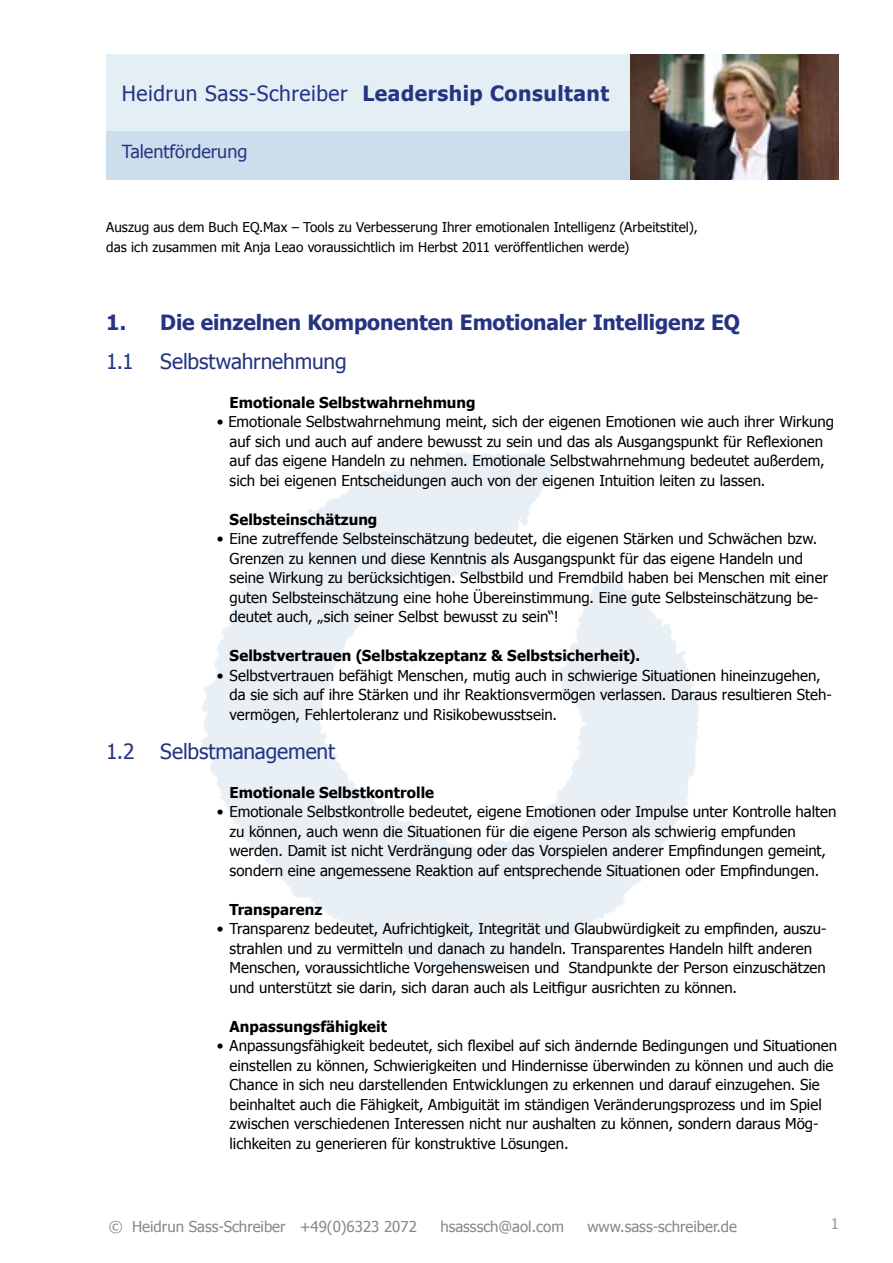
<style>
.page{position:relative;width:893px;height:1263px;background:#fff}
.page>*{position:absolute;margin:0;border:0;box-sizing:border-box;transform-origin:0 0}
.t1{font:700 21px "Tahoma";letter-spacing:-.005em;color:#253482}
.t2{font:21px "Tahoma";letter-spacing:.025em;color:#253482}
.t3{font:21px "Tahoma";letter-spacing:-.005em;color:#253482}
.t4{font:18px "Tahoma";color:#253482}
.t5{font:15px/19.5px "Tahoma";color:#000}
.t6{font:700 15px "Tahoma";letter-spacing:.005em;color:#000}
.t7{font:15px "Tahoma";color:#878786}
.t8{font:13.5px/19.5px "Tahoma";letter-spacing:.005em;color:#000}
.s1{font-weight:700}
</style>
<div class="page">
<div style="left:106px;top:54px;width:700px;height:125px;background:#e4eef5"></div>
<div style="left:106px;top:131px;width:700px;height:48px;background:#ccdeeb"></div>
<img style="left:631px;top:54px;width:208px;height:125px">
<h1 class="t2" style="left:122px;top:80px;width:489px">Heidrun Sass-Schreiber <span class="s1">Leadership Consultant</span></h1>
<p class="t4" style="left:122px;top:140px;width:127px">Talentförderung</p>
<p class="t8" style="left:106px;top:217px;width:593px">Auszug aus dem Buch EQ.Max – Tools zu Verbesserung Ihrer emotionalen Intelligenz (Arbeitstitel), das ich zusammen mit Anja Leao voraussichtlich im Herbst 2011 veröffentlichen werde)</p>
<h1 class="t1" style="left:106px;top:309px;width:635px">1. Die einzelnen Komponenten Emotionaler Intelligenz EQ</h1>
<h1 class="t3" style="left:106px;top:348px;width:22px">1.1</h1>
<h1 class="t3" style="left:160px;top:348px;width:188px">Selbstwahrnehmung</h1>
<p class="t6" style="left:230px;top:393px;width:247px">Emotionale Selbstwahrnehmung</p>
<p class="t5" style="left:230px;top:411px;width:606px;text-indent:-13px">• Emotionale Selbstwahrnehmung meint, sich der eigenen Emotionen wie auch ihrer Wirkung auf sich und auch auf andere bewusst zu sein und das als Ausgangspunkt für Reflexionen auf das eigene Handeln zu nehmen. Emotionale Selbstwahrnehmung bedeutet außerdem, sich bei eigenen Entscheidungen auch von der eigenen Intuition leiten zu lassen.</p>
<p class="t6" style="left:230px;top:510px;width:149px">Selbsteinschätzung</p>
<p class="t5" style="left:230px;top:528px;width:600px;text-indent:-13px">• Eine zutreffende Selbsteinschätzung bedeutet, die eigenen Stärken und Schwächen bzw.<br>Grenzen zu kennen und diese Kenntnis als Ausgangspunkt für das eigene Handeln und seine Wirkung zu berücksichtigen. Selbstbild und Fremdbild haben bei Menschen mit einer guten Selbsteinschätzung eine hohe Übereinstimmung. Eine gute Selbsteinschätzung be&shy;deutet auch, „sich seiner Selbst bewusst zu sein“!</p>
<p class="t6" style="left:230px;top:646px;width:412px">Selbstvertrauen (Selbstakzeptanz &amp; Selbstsicherheit).</p>
<p class="t5" style="left:230px;top:665px;width:604px;text-indent:-13px">• Selbstvertrauen befähigt Menschen, mutig auch in schwierige Situationen hinein-zugehen, da sie sich auf ihre Stärken und ihr Reaktionsvermögen verlassen. Daraus resultieren Steh&shy;vermögen, Fehlertoleranz und Risikobewusstsein.</p>
<h1 class="t3" style="left:106px;top:738px;width:230px">1 .2 Selbstmanagement</h1>
<p class="t6" style="left:230px;top:783px;width:206px">Emotionale Selbstkontrolle</p>
<p class="t5" style="left:230px;top:801px;width:608px;text-indent:-13px">• Emotionale Selbstkontrolle bedeutet, eigene Emotionen oder Impulse unter Kon-trolle halten zu können, auch wenn die Situationen für die eigene Person als schwierig empfunden werden. Damit ist nicht Verdrängung oder das Vorspielen anderer Empfindungen gemeint, sondern eine angemessene Reaktion auf entsprechende Situationen oder Empfindungen.</p>
<p class="t6" style="left:230px;top:900px;width:94px">Transparenz</p>
<p class="t5" style="left:230px;top:918px;width:598px;text-indent:-13px">• Transparenz bedeutet, Aufrichtigkeit, Integrität und Glaubwürdigkeit zu empfinden, auszu&shy;strahlen und zu vermitteln und danach zu handeln. Transparentes Handeln hilft anderen Menschen, voraussichtliche Vorgehensweisen und Standpunkte der Person einzuschätzen und unterstützt sie darin, sich daran auch als Leitfigur ausrichten zu können.</p>
<p class="t6" style="left:230px;top:1017px;width:159px">Anpassungsfähigkeit</p>
<p class="t5" style="left:230px;top:1035px;width:609px;text-indent:-13px">• Anpassungsfähigkeit bedeutet, sich flexibel auf sich ändernde Bedingungen und Situationen einstellen zu können, Schwierigkeiten und Hindernisse überwinden zu können und auch die Chance in sich neu darstellenden Entwicklungen zu erkennen und darauf einzugehen. Sie beinhaltet auch die Fähigkeit, Ambiguität im ständigen Veränderungsprozess und im Spiel zwischen verschiedenen Interessen nicht nur aushalten zu können, sondern daraus Mög&shy;lichkeiten zu generieren für konstruktive Lösungen.</p>
<p class="t7" style="left:109px;top:1217px;width:309px">© Heidrun Sass-Schreiber +49(0)6323 2072</p>
<p class="t7" style="left:440px;top:1217px;width:125px">hsasssch@aol.com</p>
<p class="t7" style="left:587px;top:1217px;width:151px">www.sass-schreiber.de</p>
</div>
